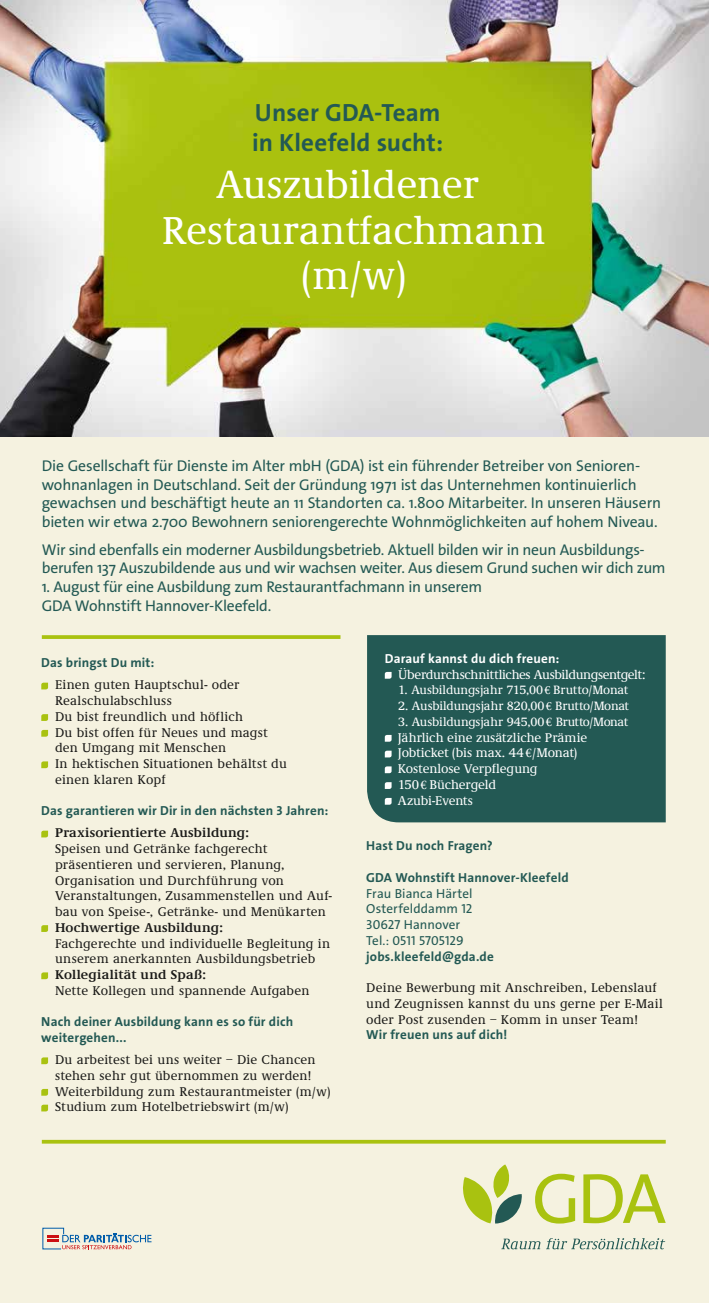
<style>
.page{position:relative;width:709px;height:1304px;background:#fff}
.page>*{position:absolute;margin:0;border:0;box-sizing:border-box;transform-origin:0 0}
.t1{font:500 40.38px/45.5px "Demos";color:#fff;text-align:center}
.t2{font:25px/30px "The Sans LP7 Bld";letter-spacing:.005em;color:#235954}
.t3{font:15.62px/18.8px "The Sans LP5 Plain";letter-spacing:-.015em;color:#235954}
.t4{font:500 13.12px/15.8px "Demos";letter-spacing:.015em;color:#1a1a18}
.t5{font:13.12px/15.8px "The Sans LP7 Bld";letter-spacing:.015em;color:#235954}
.t6{font:500 13.12px/15.8px "Demos";letter-spacing:-.015em;color:#fff}
.t7{font:600 13.12px "Demos";letter-spacing:.02em;color:#1a1a18}
.t8{font:13.12px/15.8px "The Sans LP5 Plain";letter-spacing:.01em;color:#235954}
.t9{font:13.12px "The Sans LP7 Bld";letter-spacing:.01em;color:#fff}
.t10{font:500 12.5px "Demos";letter-spacing:-.015em;color:#fff}
.s1{font-family:"Minion Pro"}
.s2{font-family:"Minion Pro";font-size:13.12px}
</style>
<div class="page">
<div style="left:0;top:54px;width:709px;height:1249px;background:#f5f2e0"></div>
<svg style="left:501px;top:1238px;width:164px;height:11px"></svg>
<svg style="left:535px;top:1174px;width:130px;height:50px"></svg>
<svg style="left:463px;top:1164px;width:59px;height:60px"></svg>
<svg style="left:43px;top:1228px;width:108px;height:21px"></svg>
<svg style="left:42px;top:1140px;width:623px;height:4px;background:#b0c623"></svg>
<svg style="left:42px;top:635px;width:298px;height:4px"></svg>
<svg style="left:41px;top:683px;width:7px;height:6px"></svg>
<svg style="left:41px;top:714px;width:7px;height:7px"></svg>
<svg style="left:41px;top:730px;width:7px;height:7px"></svg>
<svg style="left:41px;top:761px;width:7px;height:7px"></svg>
<svg style="left:41px;top:831px;width:7px;height:6px"></svg>
<svg style="left:41px;top:925px;width:7px;height:7px"></svg>
<svg style="left:41px;top:972px;width:7px;height:7px"></svg>
<svg style="left:41px;top:1057px;width:7px;height:7px"></svg>
<svg style="left:41px;top:1089px;width:7px;height:7px"></svg>
<svg style="left:41px;top:1105px;width:7px;height:6px"></svg>
<div style="left:367px;top:635px;width:298px;height:187px;background:#235954"></div>
<svg style="left:385px;top:672px;width:6px;height:7px"></svg>
<svg style="left:385px;top:735px;width:6px;height:7px"></svg>
<svg style="left:385px;top:751px;width:6px;height:6px"></svg>
<svg style="left:385px;top:766px;width:6px;height:7px"></svg>
<svg style="left:385px;top:782px;width:6px;height:7px"></svg>
<svg style="left:385px;top:798px;width:6px;height:7px"></svg>
<img style="left:0;top:0;width:709px;height:437px">
<h2 class="t2" style="left:252px;top:97px;width:192px">Unser GDA-Team in Kleefeld sucht:</h2>
<h1 class="t1" style="left:162px;top:163px;width:385px">Auszubildener<br>Restaurantfachmann (m/w)</h1>
<p class="t3" style="left:42px;top:456px;width:621px">Die Gesellschaft für Dienste im Alter mbH (GDA) ist ein führender Betreiber von Senioren&shy;wohnanlagen in Deutschland. Seit der Gründung 1971 ist das Unternehmen kontinuierlich gewachsen und beschäftigt heute an 11 Standorten ca. 1.800 Mitarbeiter. In unseren Häusern bieten wir etwa 2.700 Bewohnern seniorengerechte Wohnmöglichkeiten auf hohem Niveau.</p>
<p class="t3" style="left:42px;top:540px;width:625px">Wir sind ebenfalls ein moderner Ausbildungsbetrieb. Aktuell bilden wir in neun Ausbildungs&shy;berufen 137 Auszubildende aus und wir wachsen weiter. Aus diesem Grund suchen wir dich zum</p>
<p class="t3" style="left:42px;top:578px;width:442px">1. August für eine Ausbildung zum Restaurantfachmann in unserem<br>GDA Wohnstift Hannover-Kleefeld.</p>
<p class="t5" style="left:41px;top:655px;width:115px">Das bringst Du mit:</p>
<p class="t4" style="left:55px;top:678px;width:233px">Einen guten Hauptschul- oder<br>Realschulabschluss<br>Du bist freundlich und höflich<br>Du bist offen für Neues und magst den Umgang mit Menschen<br>In hektischen Situationen behältst du einen klaren Kopf</p>
<p class="t5" style="left:41px;top:803px;width:288px">Das garantieren wir Dir in den nächsten 3 Jahren:</p>
<p class="t7" style="left:55px;top:826px;width:196px">Praxisorientierte Ausbildung:</p>
<p class="t4" style="left:55px;top:841px;width:278px">Speisen und Getränke fachgerecht präsentieren und servieren, Planung, Organisation und Durchführung von Veranstaltungen, Zusammenstellen und Auf&shy;bau von Speise-, Getränke- und Menükarten</p>
<p class="t7" style="left:55px;top:920px;width:169px">Hochwertige Ausbildung:</p>
<p class="t4" style="left:55px;top:936px;width:277px">Fachgerechte und individuelle Begleitung in unserem anerkannten Ausbildungsbetrieb</p>
<p class="t7" style="left:55px;top:968px;width:152px">Kollegialität und Spaß:</p>
<p class="t4" style="left:55px;top:983px;width:256px">Nette Kollegen und spannende Aufgaben</p>
<p class="t5" style="left:41px;top:1014px;width:253px">Nach deiner Ausbildung kann es so für dich weitergehen...</p>
<p class="t4" style="left:55px;top:1052px;width:277px">Du arbeitest bei uns weiter – Die Chancen stehen sehr gut übernommen zu werden!<br>Weiterbildung zum Restaurantmeister (m/w)<br>Studium zum Hotelbetriebswirt (m/w)</p>
<p class="t9" style="left:385px;top:650px;width:176px">Darauf kannst du dich freuen:</p>
<p class="t6" style="left:398px;top:667px;width:249px">Überdurchschnittliches Ausbildungsentgelt:</p>
<p class="t10" style="left:398px;top:684px;width:231px">1. Ausbildungsjahr 715,00<span class="s1">€</span> Brutto/Monat</p>
<p class="t10" style="left:398px;top:699px;width:232px">2. Ausbildungsjahr 820,00<span class="s1">€</span> Brutto/Monat</p>
<p class="t10" style="left:398px;top:715px;width:231px">3. Ausbildungsjahr 945,00<span class="s2">€</span> Brutto/Monat</p>
<p class="t6" style="left:398px;top:730px;width:191px">Jährlich eine zusätzliche Prämie<br>Jobticket (bis max. 44<span class="s1">€</span>/Monat)<br>Kostenlose Verpflegung<br>150<span class="s1">€</span> Büchergeld<br>Azubi-Events</p>
<p class="t5" style="left:366px;top:838px;width:128px">Hast Du noch Fragen?</p>
<p class="t5" style="left:366px;top:870px;width:204px">GDA Wohnstift Hannover-Kleefeld</p>
<p class="t8" style="left:366px;top:885px;width:108px">Frau Bianca Härtel<br>Osterfelddamm 12<br>30627 Hannover<br>Tel.: 0511 5705129</p>
<p class="t5" style="left:366px;top:948px;width:129px">jobs.kleefeld@gda.de</p>
<p class="t4" style="left:366px;top:980px;width:298px">Deine Bewerbung mit Anschreiben, Lebenslauf und Zeugnissen kannst du uns gerne per E-Mail oder Post zusenden – Komm in unser Team!</p>
<p class="t5" style="left:366px;top:1027px;width:143px">Wir freuen uns auf dich!</p>
</div>
